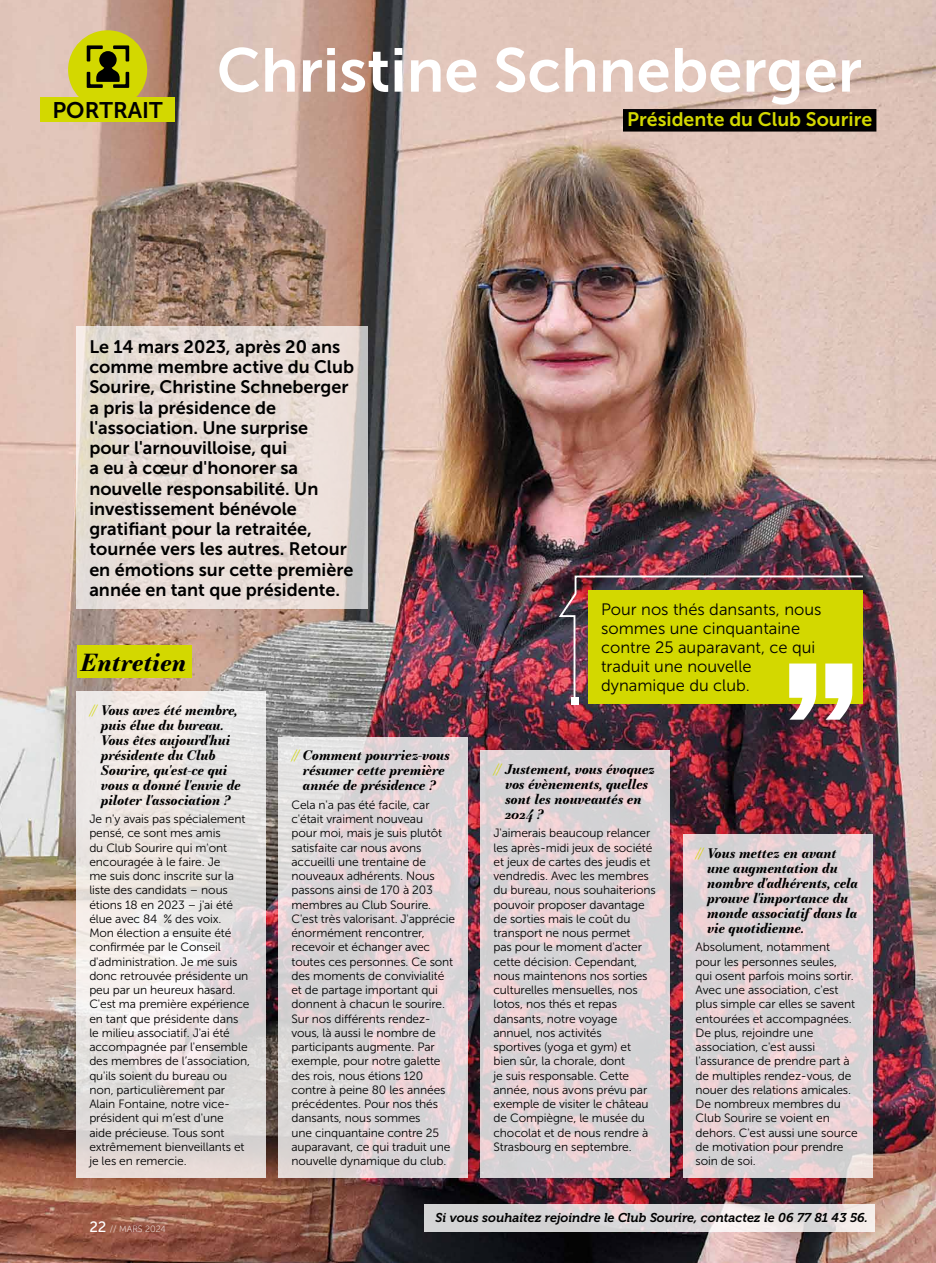
<style>
.page{position:relative;width:936px;height:1263px;background:#fff}
.page>*{position:absolute;margin:0;border:0;box-sizing:border-box;transform-origin:0 0}
.t1{font:61.5px "Museo Sans 700";color:#fff}
.t2{font:italic 700 24px "Essonnes Text";color:#000}
.t3{font:22.5px "Museo Sans 700";color:#000}
.t4{font:19.5px "Museo Sans 700";color:#d3d800}
.t5{font:18px/20.2px "Museo Sans 700";color:#000}
.t6{font:16.5px/18.9px "Museo Sans 300";color:#000}
.t7{font:italic 700 13.5px/15px "Essonnes Text";letter-spacing:-.01em;color:#000}
.t8{font:italic 12.75px "Museo 700";color:#000}
.t9{font:12px/14.2px "Museo Sans 300";letter-spacing:-.01em;color:#000}
.t10{font:9px "Museo Sans 100";color:#fff}
.s1{font-weight:400;color:#d3d800}
.s2{font-family:"Museo Sans 500";font-size:15px}
</style>
<div class="page">
<img style="left:0;top:0;width:935px;height:1263px">
<div style="left:68px;top:30px;width:79px;height:79px;background:#d3d800;border-radius:50%"></div>
<div style="left:40px;top:97px;width:135px;height:25px;background:#d3d800"></div>
<svg style="left:87px;top:45px;width:42px;height:43px"></svg>
<svg style="left:77px;top:692px;width:189px;height:486px;background:#e7e2e0"></svg>
<svg style="left:279px;top:737px;width:189px;height:441px;background:#ddd5d7"></svg>
<svg style="left:480px;top:751px;width:190px;height:427px;background:#ddd2d5"></svg>
<svg style="left:682px;top:835px;width:190px;height:343px;background:#dbd0d3"></svg>
<div style="left:77px;top:645px;width:114px;height:33px;background:#d3d800"></div>
<div style="left:623px;top:109px;width:253px;height:23px;background:#000"></div>
<svg style="left:77px;top:327px;width:291px;height:282px;background:#e5dbd5"></svg>
<img style="left:557px;top:574px;width:307px;height:146px">
<svg style="left:423px;top:1204px;width:451px;height:27px;background:#ded9da"></svg>
<h3 class="t3" style="left:52px;top:98px;width:112px">PORTRAIT</h3>
<h1 class="t1" style="left:217px;top:36px;width:646px">Christine Schneberger</h1>
<h3 class="t4" style="left:627px;top:108px;width:246px">Présidente du Club Sourire</h3>
<p class="t5" style="left:89px;top:336px;width:266px">Le 14 mars 2023, après 20 ans comme membre active du Club<br>Sourire, Christine Schneberger a pris la présidence de l'association. Une surprise<br>pour l'arnouvilloise, qui<br>a eu à cœur d'honorer sa nouvelle responsabilité. Un investissement bénévole gratifiant pour la retraitée, tournée vers les autres. Retour en émotions sur cette première année en tant que présidente.</p>
<h2 class="t2" style="left:81px;top:645px;width:107px">Entretien</h2>
<p class="t7" style="left:101px;top:702px;width:141px;text-indent:-12px"><span class="s1">//</span> Vous avez été membre, puis élue du bureau.<br>Vous êtes aujourd'hui présidente du Club<br>Sourire, qu'est-ce qui vous a donné l'envie de piloter l'association ?</p>
<p class="t9" style="left:89px;top:812px;width:162px">Je n'y avais pas spécialement pensé, ce sont mes amis<br>du Club Sourire qui m'ont encouragée à le faire. Je<br>me suis donc inscrite sur la liste des candidats – nous étions 18 en 2023 – j'ai été élue avec 84 % des voix.<br>Mon élection a ensuite été confirmée par le Conseil d'administration. Je me suis donc retrouvée présidente un peu par un heureux hasard.<br>C'est ma première expérience en tant que présidente dans le milieu associatif. J'ai été accompagnée par l'ensemble des membres de l’association, qu'ils soient du bureau ou non, particulièrement par<br>Alain Fontaine, notre vice&shy;président qui m’est d'une<br>aide précieuse. Tous sont extrêmement bienveillants et je les en remercie.</p>
<p class="t7" style="left:291px;top:748px;width:160px;text-align:center"><span class="s1">//</span> Comment pourriez-vous résumer cette première année de présidence ?</p>
<p class="t9" style="left:291px;top:798px;width:165px">Cela n'a pas été facile, car c'était vraiment nouveau<br>pour moi, mais je suis plutôt satisfaite car nous avons accueilli une trentaine de nouveaux adhérents. Nous passons ainsi de 170 à 203 membres au Club Sourire.<br>C'est très valorisant. J'apprécie énormément rencontrer, recevoir et échanger avec toutes ces personnes. Ce sont des moments de convivialité et de partage important qui donnent à chacun le sourire.<br>Sur nos différents rendez&shy;vous, là aussi le nombre de participants augmente. Par exemple, pour notre galette des rois, nous étions 120 contre à peine 80 les années précédentes. Pour nos thés dansants, nous sommes<br>une cinquantaine contre 25 auparavant, ce qui traduit une nouvelle dynamique du club.</p>
<h3 class="t6" style="left:601px;top:600px;width:222px">Pour nos thés dansants, nous sommes une cinquantaine contre 25 auparavant, ce qui traduit une nouvelle dynamique du club.</h3>
<p class="t7" style="left:505px;top:761px;width:151px;text-indent:-12px"><span class="s1">//</span> Justement, vous évoquez vos évènements, quelles sont les nouveautés en<br>2024 ?</p>
<p class="t9" style="left:493px;top:826px;width:164px">J'aimerais beaucoup relancer les après-midi jeux de société et jeux de cartes des jeudis et vendredis. Avec les membres du bureau, nous souhaiterions pouvoir proposer davantage de sorties mais le coût du transport ne nous permet<br>pas pour le moment d'acter cette décision. Cependant, nous maintenons nos sorties culturelles mensuelles, nos lotos, nos thés et repas dansants, notre voyage annuel, nos activités<br>sportives (yoga et gym) et bien sûr, la chorale, dont<br>je suis responsable. Cette année, nous avons prévu par exemple de visiter le château de Compiègne, le musée du chocolat et de nous rendre à<br>Strasbourg en septembre.</p>
<p class="t7" style="left:707px;top:845px;width:152px;text-indent:-12px"><span class="s1">//</span> Vous mettez en avant une augmentation du nombre d'adhérents, cela prouve l'importance du monde associatif dans la vie quotidienne.</p>
<p class="t9" style="left:695px;top:940px;width:164px">Absolument, notamment pour les personnes seules,<br>qui osent parfois moins sortir.<br>Avec une association, c'est plus simple car elles se savent entourées et accompagnées.<br>De plus, rejoindre une association, c'est aussi l'assurance de prendre part à de multiples rendez-vous, de nouer des relations amicales.<br>De nombreux membres du<br>Club Sourire se voient en dehors. C'est aussi une source de motivation pour prendre soin de soi.</p>
<p class="t10" style="left:89px;top:1224px;width:78px"><span class="s2">22</span> // MARS 2024</p>
<p class="t8" style="left:435px;top:1211px;width:434px">Si vous souhaitez rejoindre le Club Sourire, contactez le 06 77 81 43 56.</p>
</div>
